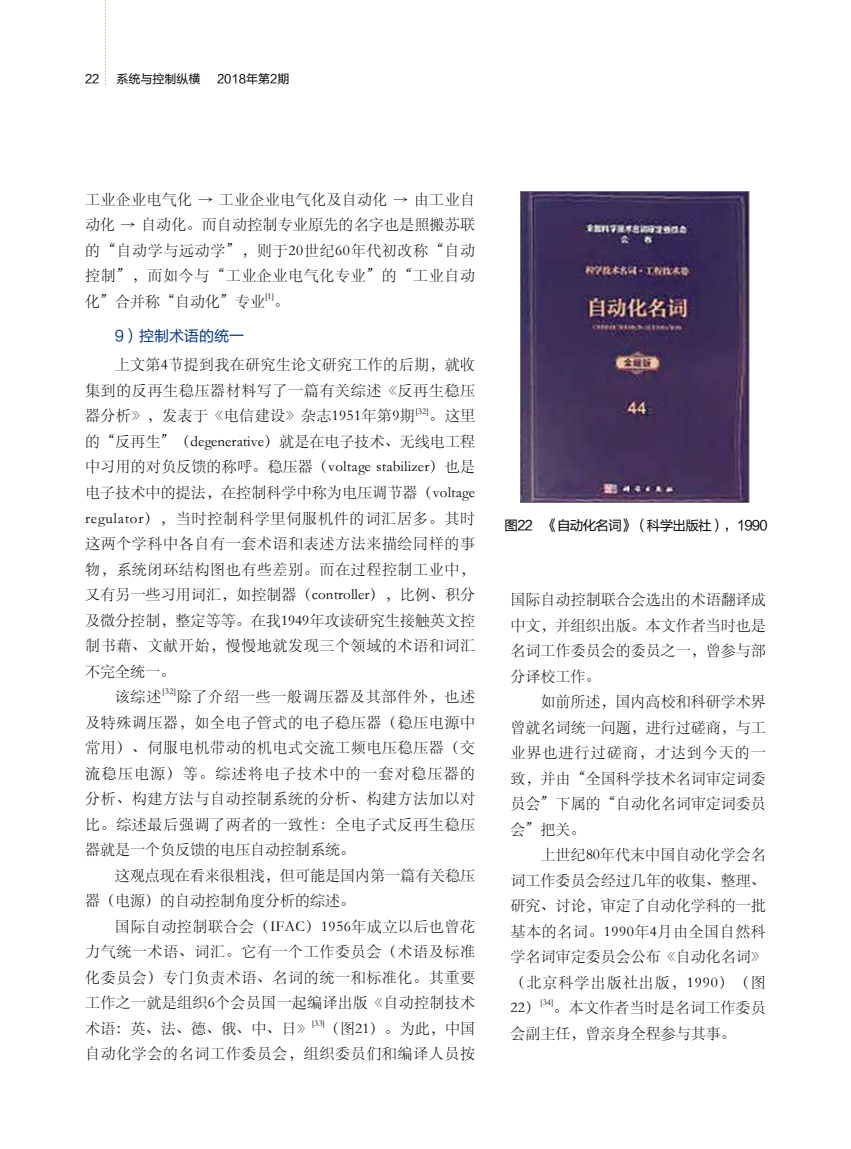
<style>
.page{position:relative;width:851px;height:1149px;background:#fff}
.page>*{position:absolute;margin:0;border:0;box-sizing:border-box;transform-origin:0 0}
.t1{font:15px/25.5px "ST Song";letter-spacing:.01em;color:#000;text-align:justify}
.t2{font:15px/25.5px "ST Song";letter-spacing:.04em;color:#000;text-align:right}
.t3{font:15px "ST Song";letter-spacing:.055em;color:#000}
.t4{font:15px "FZLTHK GBK1 0";color:#003687}
.t5{font:13.5px "FZLTHK GBK1 0";letter-spacing:-.05em;color:#000}
.t6{font:12px "FZLTHK GBK1 0";color:#000}
.t7{font:8.7px "ST Song";letter-spacing:.02em;color:#000}
</style>
<div class="page">
<svg style="left:105px;top:0;width:1px;height:85px"></svg>
<img style="left:522px;top:193px;width:225px;height:307px">
<div style="left:520px;top:191px;width:229px;height:311px;border:1px solid #717171"></div>
<p class="t6" style="left:85px;top:73px;width:16px">22</p>
<p class="t6" style="left:116px;top:72px;width:85px">系统与控制纵横</p>
<p class="t6" style="left:217px;top:72px;width:74px">2018年第2期</p>
<p class="t1" style="left:85px;top:186px;width:391px">工业企业电气化 → 工业企业电气化及自动化 → 由工业自动化 → 自动化。而自动控制专业原先的名字也是照搬苏联的“自动学与远动学”，则于20世纪60年代初改称“自动控制”，而如今与“工业企业电气化专业”的“工业自动化”合并称“自动化”专业</p>
<p class="t7" style="left:265px;top:290px;width:10px">[1]</p>
<p class="t1" style="left:274px;top:288px;width:16px">。</p>
<p class="t4" style="left:115px;top:327px;width:131px">9）控制术语的统一</p>
<p class="t1" style="left:85px;top:351px;width:391px;text-indent:30px">上文第4节提到我在研究生论文研究工作的后期，就收集到的反再生稳压器材料写了一篇有关综述《反再生稳压器分析》，发表于《电信建设》杂志1951年第9期</p>
<p class="t7" style="left:415px;top:405px;width:15px">[32]</p>
<p class="t1" style="left:429px;top:402px;width:47px">。这里</p>
<p class="t1" style="left:85px;top:428px;width:391px">的“反再生”（degenerative）就是在电子技术、无线电工程</p>
<p class="t1" style="left:85px;top:453px;width:391px">中习用的对负反馈的称呼。稳压器（voltage stabilizer）也是</p>
<p class="t1" style="left:85px;top:479px;width:391px">电子技术中的提法，在控制科学中称为电压调节器（voltage</p>
<p class="t3" style="left:85px;top:507px;width:391px">regulator），当时控制科学里伺服机件的词汇居多。其时</p>
<p class="t2" style="left:85px;top:530px;width:391px">这两个学科中各自有一套术语和表述方法来描绘同样的事</p>
<p class="t2" style="left:85px;top:555px;width:391px">物，系统闭环结构图也有些差别。而在过程控制工业中，</p>
<p class="t1" style="left:85px;top:581px;width:391px">又有另一些习用词汇，如控制器（controller），比例、积分</p>
<p class="t1" style="left:85px;top:606px;width:391px">及微分控制，整定等等。在我1949年攻读研究生接触英文控</p>
<p class="t2" style="left:85px;top:632px;width:391px">制书藉、文献开始，慢慢地就发现三个领域的术语和词汇</p>
<p class="t1" style="left:85px;top:657px;width:91px">不完全统一。</p>
<p class="t1" style="left:115px;top:683px;width:48px">该综述</p>
<p class="t7" style="left:162px;top:685px;width:16px">[32]</p>
<p class="t1" style="left:85px;top:683px;width:391px;text-indent:92px">除了介绍一些一般调压器及其部件外，也述及特殊调压器，如全电子管式的电子稳压器（稳压电源中常用）、伺服电机带动的机电式交流工频电压稳压器（交流稳压电源）等。综述将电子技术中的一套对稳压器的分析、构建方法与自动控制系统的分析、构建方法加以对比。综述最后强调了两者的一致性：全电子式反再生稳压器就是一个负反馈的电压自动控制系统。</p>
<p class="t1" style="left:85px;top:861px;width:391px;text-indent:30px">这观点现在看来很粗浅，但可能是国内第一篇有关稳压器（电源）的自动控制角度分析的综述。</p>
<p class="t1" style="left:85px;top:912px;width:391px;text-indent:30px">国际自动控制联合会（IFAC）1956年成立以后也曾花力气统一术语、词汇。它有一个工作委员会（术语及标准化委员会）专门负责术语、名词的统一和标准化。其重要工作之一就是组织6个会员国一起编译出版《自动控制技术术语：英、法、德、俄、中、日》</p>
<p class="t7" style="left:312px;top:1017px;width:15px">[33]</p>
<p class="t2" style="left:85px;top:1014px;width:391px">（图21）。为此，中国<br>自动化学会的名词工作委员会，组织委员们和编译人员按</p>
<p class="t5" style="left:504px;top:518px;width:265px">图22 《自动化名词》（科学出版社），1990</p>
<p class="t1" style="left:510px;top:586px;width:257px">国际自动控制联合会选出的术语翻译成中文，并组织出版。本文作者当时也是名词工作委员会的委员之一，曾参与部分译校工作。</p>
<p class="t1" style="left:510px;top:688px;width:257px;text-indent:30px">如前所述，国内高校和科研学术界曾就名词统一问题，进行过磋商，与工业界也进行过磋商，才达到今天的一致，并由“全国科学技术名词审定词委员会”下属的“自动化名词审定词委员会”把关。</p>
<p class="t1" style="left:510px;top:841px;width:257px;text-indent:30px">上世纪80年代末中国自动化学会名词工作委员会经过几年的收集、整理、研究、讨论，审定了自动化学科的一批基本的名词。1990年4月由全国自然科学名词审定委员会公布《自动化名词》（北京科学出版社出版，1990）（图22）</p>
<p class="t7" style="left:540px;top:996px;width:15px">[34]</p>
<p class="t1" style="left:510px;top:994px;width:257px;text-indent:43px">。本文作者当时是名词工作委员会副主任，曾亲身全程参与其事。</p>
</div>
